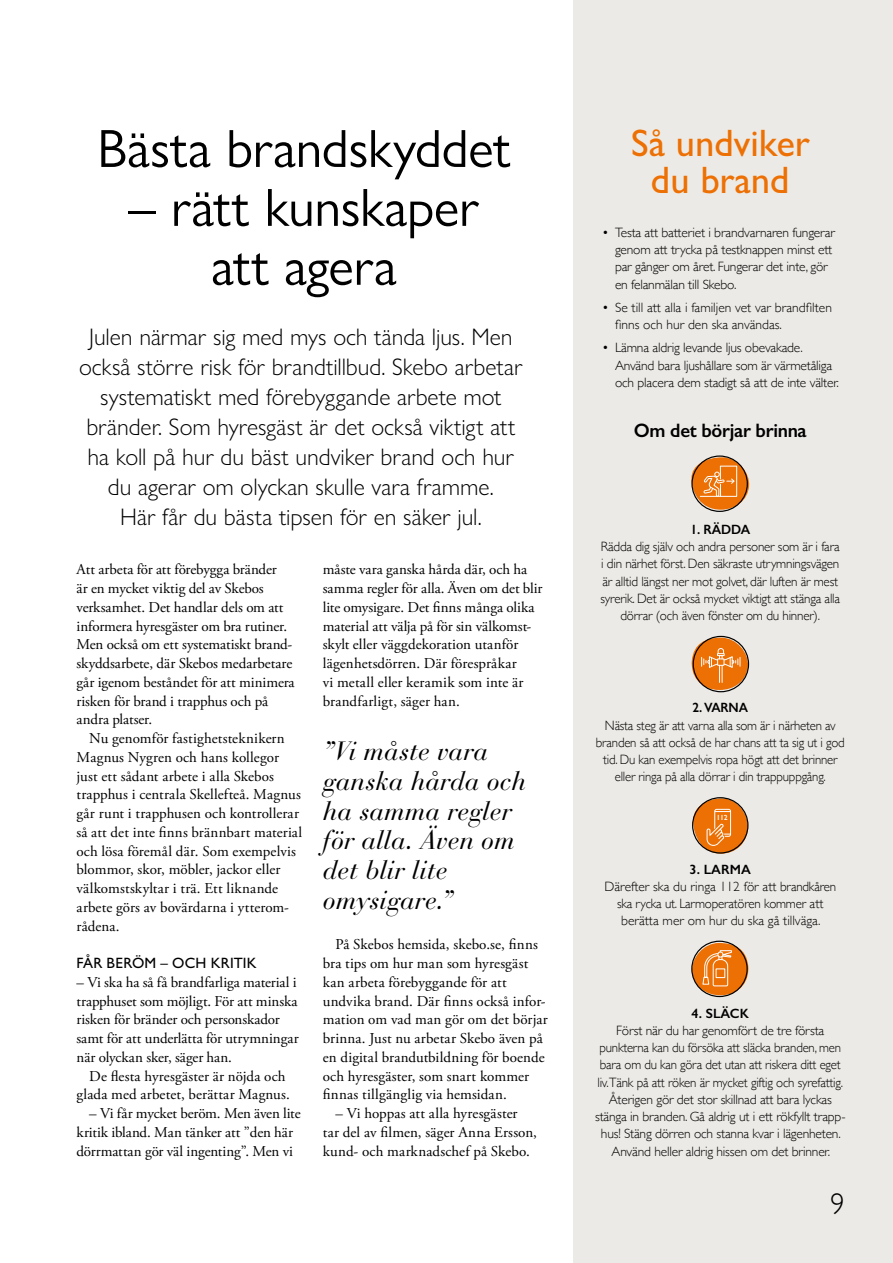
<style>
.page{position:relative;width:893px;height:1263px;background:#fff}
.page>*{position:absolute;margin:0;border:0;box-sizing:border-box;transform-origin:0 0}
.t1{font:54px/58.9px "Gill Sans Nova";letter-spacing:-.005em;color:#000;text-align:center}
.t2{font:500 38.4px/37.7px "Gill Sans Nova";color:#ed7004;text-align:center}
.t3{font:300 30.15px "Gill Sans Nova";color:#000;scale:.94 1}
.t4{font:italic 26.25px/29.7px "Bauer Bodoni Std";color:#000}
.t5{font:300 24px/30px "Gill Sans Nova";color:#000;text-align:center}
.t6{font:600 19.5px "Gill Sans";letter-spacing:-.015em;color:#000}
.t7{font:15px/18.8px "Adobe Garamond Pro";color:#000}
.t8{font:500 15px "Gill Sans Nova";letter-spacing:.015em;color:#000}
.t9{font:300 13.5px/17.2px "Gill Sans";letter-spacing:-.015em;color:#000}
.t10{font:300 13.5px/17.2px "Gill Sans";letter-spacing:-.015em;color:#000;text-align:center;scale:.95 1}
.t11{font:600 13.5px "Gill Sans";letter-spacing:-.015em;color:#000}
.t12{font:600 13.5px "Gill Sans";letter-spacing:-.015em;color:#000;scale:.95 1}
.t13{font:600 7.5px "Gill Sans";color:#fff}
</style>
<div class="page">
<div style="left:573px;top:0;width:320px;height:1263px;background:#eceae6"></div>
<hr style="left:0;top:0;width:1px;height:891px;background:#23232b">
<svg style="left:691px;top:638px;width:58px;height:52px"></svg>
<div style="left:717px;top:659px;width:7px;height:7px;border:1px solid #fff"></div>
<svg style="left:691px;top:943px;width:58px;height:52px"></svg>
<div style="left:716px;top:968px;width:9px;height:10px;border:1px solid #fff"></div>
<svg style="left:693px;top:798px;width:56px;height:56px"></svg>
<svg style="left:691px;top:457px;width:59px;height:53px"></svg>
<h1 class="t1" style="left:97px;top:119px;width:415px">Bästa brandskyddet</h1>
<h1 class="t1" style="left:129px;top:177px;width:352px">– rätt kunskaper att agera</h1>
<p class="t5" style="left:79px;top:321px;width:445px">Julen närmar sig med mys och tända ljus. Men också större risk för brandtillbud. Skebo arbetar systematiskt med förebyggande arbete mot bränder. Som hyresgäst är det också viktigt att ha koll på hur du bäst undviker brand och hur du agerar om olyckan skulle vara framme.<br>Här får du bästa tipsen för en säker jul.</p>
<p class="t7" style="left:77px;top:561px;width:220px">Att arbeta för att förebygga bränder<br>är en mycket viktig del av Skebos verksamhet. Det handlar dels om att informera hyresgäster om bra rutiner.<br>Men också om ett systematiskt brand&shy;skyddsarbete, där Skebos medarbetare går igenom beståndet för att minimera risken för brand i trapphus och på andra platser.</p>
<p class="t7" style="left:77px;top:729px;width:227px;text-indent:13px">Nu genomför fastighetsteknikern Magnus Nygren och hans kollegor just ett sådant arbete i alla Skebos trapphus i centrala Skellefteå. Magnus går runt i trapphusen och kontrollerar så att det inte finns brännbart material och lösa föremål där. Som exempelvis blommor, skor, möbler, jackor eller välkomstskyltar i trä. Ett liknande arbete görs av bovärdarna i ytterom&shy;rådena.</p>
<p class="t8" style="left:77px;top:954px;width:182px">FÅR BERÖM – OCH KRITIK</p>
<p class="t7" style="left:77px;top:973px;width:224px">– Vi ska ha så få brandfarliga material i trapphuset som möjligt. För att minska risken för bränder och personskador samt för att underlätta för utrymningar när olyckan sker, säger han.</p>
<p class="t7" style="left:77px;top:1067px;width:215px;text-align:center">De flesta hyresgäster är nöjda och glada med arbetet, berättar Magnus.</p>
<p class="t7" style="left:77px;top:1104px;width:226px;text-indent:13px">– Vi får mycket beröm. Men även lite kritik ibland. Man tänker att ”den här dörrmattan gör väl ingenting”. Men vi</p>
<p class="t7" style="left:323px;top:561px;width:221px">måste vara ganska hårda där, och ha samma regler för alla. Även om det blir lite omysigare. Det finns många olika material att välja på för sin välkomst&shy;skylt eller väggdekoration utanför lägenhetsdörren. Där förespråkar<br>vi metall eller keramik som inte är brandfarligt, säger han.</p>
<h3 class="t4" style="left:323px;top:736px;width:205px">”Vi måste vara ganska hårda och ha samma regler för alla. Även om det blir lite omysigare.”</h3>
<p class="t7" style="left:323px;top:936px;width:227px;text-indent:13px">På Skebos hemsida, skebo.se, finns bra tips om hur man som hyresgäst kan arbeta förebyggande för att undvika brand. Där finns också infor&shy;mation om vad man gör om det börjar brinna. Just nu arbetar Skebo även på en digital brandutbildning för boende och hyresgäster, som snart kommer finnas tillgänglig via hemsidan.</p>
<p class="t7" style="left:323px;top:1104px;width:216px;text-align:center">– Vi hoppas att alla hyresgäster<br>tar del av filmen, säger Anna Ersson, kund- och marknadschef på Skebo.</p>
<h2 class="t2" style="left:631px;top:123px;width:181px">Så undviker du brand</h2>
<p class="t9" style="left:615px;top:223px;width:221px;text-indent:-13px">• Testa att batteriet i brandvarnaren fungerar genom att trycka på testknappen minst ett par gånger om året. Fungerar det inte, gör en felanmälan till Skebo.</p>
<p class="t9" style="left:615px;top:298px;width:218px;text-indent:-13px">• Se till att alla i familjen vet var brandfilten finns och hur den ska användas.</p>
<p class="t9" style="left:615px;top:339px;width:225px;text-indent:-13px">• Lämna aldrig levande ljus obevakade.<br>Använd bara ljushållare som är värmetåliga och placera dem stadigt så att de inte välter.</p>
<h3 class="t6" style="left:634px;top:419px;width:174px">Om det börjar brinna</h3>
<p class="t11" style="left:690px;top:521px;width:61px">1. RÄDDA</p>
<p class="t9" style="left:600px;top:537px;width:241px;text-align:center">Rädda dig själv och andra personer som är i fara i din närhet först. Den säkraste utrymningsvägen är alltid längst ner mot golvet, där luften är mest syrerik. Det är också mycket viktigt att stänga alla dörrar (och även fönster om du hinner).</p>
<p class="t12" style="left:693px;top:700px;width:60px">2. VARNA</p>
<p class="t10" style="left:596px;top:716px;width:263px">Nästa steg är att varna alla som är i närheten av branden så att också de har chans att ta sig ut i god tid. Du kan exempelvis ropa högt att det brinner eller ringa på alla dörrar i din trappuppgång.</p>
<p class="t13" style="left:717px;top:813px;width:13px">112</p>
<p class="t11" style="left:690px;top:861px;width:63px">3. LARMA</p>
<p class="t9" style="left:604px;top:877px;width:233px;text-align:center">Därefter ska du ringa 112 för att brandkåren ska rycka ut. Larmoperatören kommer att berätta mer om hur du ska gå tillväga.</p>
<p class="t11" style="left:692px;top:1005px;width:59px">4. SLÄCK</p>
<p class="t9" style="left:595px;top:1021px;width:252px;text-align:center">Först när du har genomfört de tre första punkterna kan du försöka att släcka branden, men bara om du kan göra det utan att riskera ditt eget liv.Tänk på att röken är mycket giftig och syrefattig.<br>Återigen gör det stor skillnad att bara lyckas stänga in branden. Gå aldrig ut i ett rökfyllt trapp&shy;hus! Stäng dörren och stanna kvar i lägenheten.<br>Använd heller aldrig hissen om det brinner.</p>
<h3 class="t3" style="left:830px;top:1185px;width:16px">9</h3>
</div>
